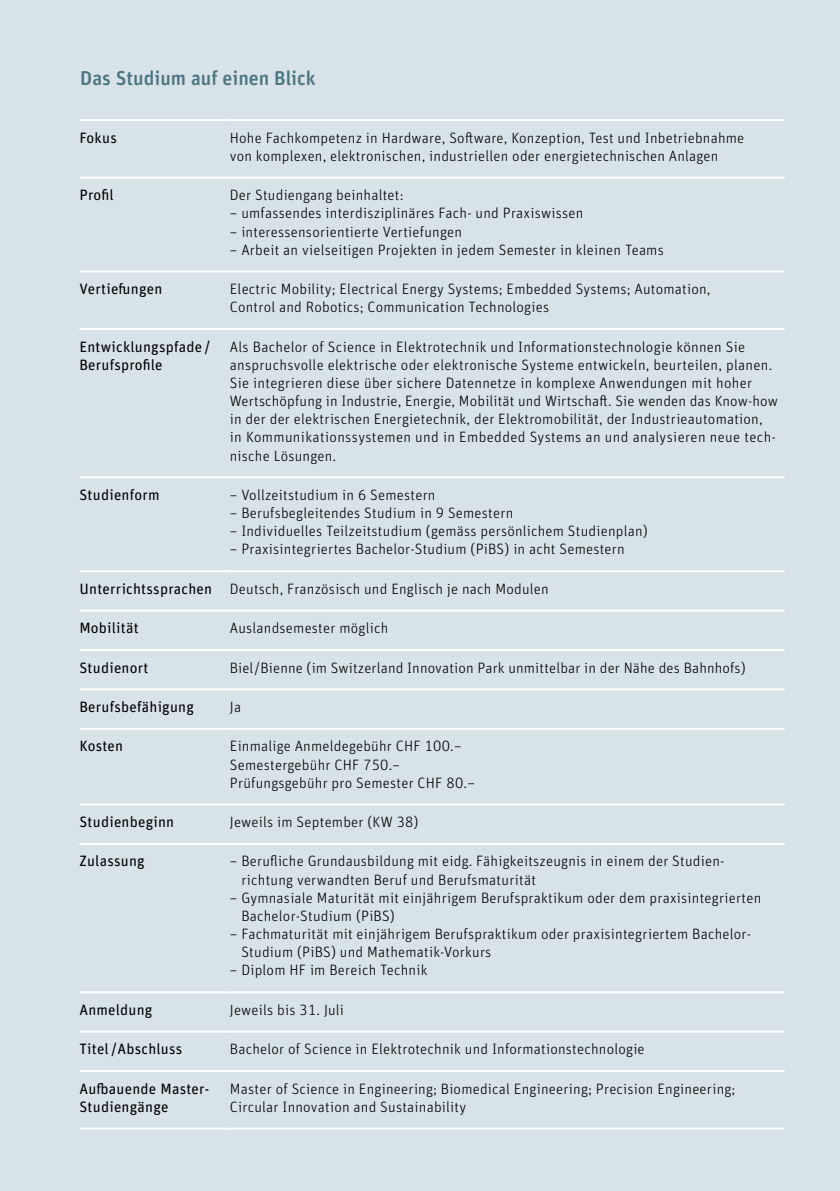
<style>
.page{position:relative;width:840px;height:1191px;background:#fff}
.page>*{position:absolute;margin:0;border:0;box-sizing:border-box;transform-origin:0 0}
.t1{font:500 20px "Unit Rounded Pro";color:#4b7582}
.t2{font:300 15px/18.2px "Unit Rounded Pro";letter-spacing:.015em;color:#000}
.t3{font:15px/18.2px "Unit Rounded Pro";letter-spacing:.015em;color:#000}
.s1{font-weight:400}
</style>
<div class="page">
<div style="left:0;top:0;width:839px;height:1191px;background:#d8e3e9"></div>
<hr style="left:79px;top:119px;width:151px;height:2px;background:#fff">
<hr style="left:230px;top:119px;width:554px;height:2px;background:#fff">
<hr style="left:79px;top:177px;width:151px;height:2px;background:#fff">
<hr style="left:230px;top:177px;width:554px;height:2px;background:#fff">
<hr style="left:79px;top:270px;width:151px;height:2px;background:#fff">
<hr style="left:230px;top:270px;width:554px;height:2px;background:#fff">
<hr style="left:79px;top:328px;width:151px;height:2px;background:#fff">
<hr style="left:230px;top:328px;width:554px;height:2px;background:#fff">
<hr style="left:79px;top:476px;width:151px;height:2px;background:#fff">
<hr style="left:230px;top:476px;width:554px;height:2px;background:#fff">
<hr style="left:79px;top:570px;width:151px;height:2px;background:#fff">
<hr style="left:230px;top:570px;width:554px;height:2px;background:#fff">
<hr style="left:79px;top:609px;width:151px;height:2px;background:#fff">
<hr style="left:230px;top:609px;width:554px;height:2px;background:#fff">
<hr style="left:79px;top:649px;width:151px;height:2px;background:#fff">
<hr style="left:230px;top:649px;width:554px;height:2px;background:#fff">
<hr style="left:79px;top:688px;width:151px;height:2px;background:#fff">
<hr style="left:230px;top:688px;width:554px;height:2px;background:#fff">
<hr style="left:79px;top:728px;width:151px;height:2px;background:#fff">
<hr style="left:230px;top:728px;width:554px;height:2px;background:#fff">
<hr style="left:79px;top:803px;width:151px;height:2px;background:#fff">
<hr style="left:230px;top:803px;width:554px;height:2px;background:#fff">
<hr style="left:79px;top:843px;width:151px;height:2px;background:#fff">
<hr style="left:230px;top:843px;width:554px;height:2px;background:#fff">
<hr style="left:79px;top:991px;width:151px;height:2px;background:#fff">
<hr style="left:230px;top:991px;width:554px;height:2px;background:#fff">
<hr style="left:79px;top:1030px;width:151px;height:2px;background:#fff">
<hr style="left:230px;top:1030px;width:554px;height:2px;background:#fff">
<hr style="left:79px;top:1070px;width:151px;height:2px;background:#fff">
<hr style="left:230px;top:1070px;width:554px;height:2px;background:#fff">
<hr style="left:79px;top:1127px;width:151px;height:2px;background:#fff">
<hr style="left:230px;top:1127px;width:554px;height:2px;background:#fff">
<h1 class="t1" style="left:80px;top:64px;width:237px">Das Studium auf einen Blick</h1>
<p class="t3" style="left:79px;top:128px;width:39px">Fokus</p>
<p class="t2" style="left:230px;top:128px;width:515px">Hohe Fachkompetenz in Hardware, Software, Konzeption, Test und Inbetriebnahme von komplexen, elektronischen, industriellen oder energietechnischen Anlagen</p>
<p class="t3" style="left:79px;top:185px;width:36px">Profil</p>
<p class="t2" style="left:230px;top:186px;width:175px">Der Studiengang beinhaltet:</p>
<p class="t2" style="left:230px;top:204px;width:355px">– umfassendes interdisziplinäres Fach- und Praxiswissen</p>
<p class="t2" style="left:230px;top:222px;width:233px">– interessensorientierte Vertiefungen</p>
<p class="t2" style="left:230px;top:240px;width:435px">– Arbeit an vielseitigen Projekten in jedem Semester in kleinen Teams</p>
<p class="t3" style="left:79px;top:279px;width:84px">Vertiefungen</p>
<p class="t2" style="left:230px;top:279px;width:482px">Electric Mobility; Electrical Energy Systems; Embedded Systems; Automation,<br>Control and Robotics; Communication Technologies</p>
<p class="t3" style="left:79px;top:337px;width:132px">Entwicklungspfade /<br>Berufsprofile</p>
<p class="t2" style="left:230px;top:337px;width:549px">Als Bachelor of Science in Elektrotechnik und Informationstechnologie können Sie anspruchsvolle elektrische oder elektronische Systeme entwickeln, beurteilen, planen.<br>Sie integrieren diese über sichere Datennetze in komplexe Anwendungen mit hoher Wertschöpfung in Industrie, Energie, Mobilität und Wirtschaft. Sie wenden das Know-how in der der elektrischen Energietechnik, der Elektromobilität, der Industrieautomation, in Kommunikationssystemen und in Embedded Systems an und analysieren neue tech&shy;nische Lösungen.</p>
<p class="t3" style="left:79px;top:485px;width:82px">Studienform</p>
<p class="t2" style="left:230px;top:485px;width:207px">– Vollzeitstudium in 6 Semestern</p>
<p class="t2" style="left:230px;top:503px;width:285px">– Berufsbegleitendes Studium in 9 Semestern</p>
<p class="t2" style="left:230px;top:521px;width:419px">– Individuelles Teilzeitstudium (gemäss persönlichem Studienplan)</p>
<p class="t2" style="left:230px;top:540px;width:396px">– Praxisintegriertes Bachelor-Studium (PiBS) in acht Semestern</p>
<p class="t2" style="left:79px;top:579px;width:470px"><span class="s1">Unterrichtssprachen</span> Deutsch, Französisch und Englisch je nach Modulen</p>
<p class="t3" style="left:79px;top:618px;width:61px">Mobilität</p>
<p class="t2" style="left:230px;top:618px;width:160px">Auslandsemester möglich</p>
<p class="t3" style="left:79px;top:657px;width:70px">Studienort</p>
<p class="t2" style="left:230px;top:658px;width:517px">Biel/Bienne (im Switzerland Innovation Park unmittelbar in der Nähe des Bahnhofs)</p>
<p class="t3" style="left:79px;top:697px;width:116px">Berufsbefähigung</p>
<p class="t2" style="left:230px;top:697px;width:13px">Ja</p>
<p class="t3" style="left:79px;top:736px;width:45px">Kosten</p>
<p class="t2" style="left:230px;top:737px;width:246px">Einmalige Anmeldegebühr CHF 100.–<br>Semestergebühr CHF 750.–<br>Prüfungsgebühr pro Semester CHF 80.–</p>
<p class="t3" style="left:79px;top:812px;width:96px">Studienbeginn</p>
<p class="t2" style="left:230px;top:812px;width:190px">Jeweils im September (KW 38)</p>
<p class="t3" style="left:79px;top:851px;width:67px">Zulassung</p>
<p class="t2" style="left:241px;top:852px;width:484px;text-indent:-11px">– Berufliche Grundausbildung mit eidg. Fähigkeitszeugnis in einem der Studien&shy;richtung verwandten Beruf und Berufsmaturität</p>
<p class="t2" style="left:241px;top:888px;width:521px;text-indent:-11px">– Gymnasiale Maturität mit einjährigem Berufspraktikum oder dem praxisintegrierten<br>Bachelor-Studium (PiBS)</p>
<p class="t2" style="left:241px;top:924px;width:511px;text-indent:-11px">– Fachmaturität mit einjährigem Berufspraktikum oder praxisintegriertem Bachelor-<br>Studium (PiBS) und Mathematik-Vorkurs</p>
<p class="t2" style="left:230px;top:960px;width:199px">– Diplom HF im Bereich Technik</p>
<p class="t3" style="left:79px;top:999px;width:74px">Anmeldung</p>
<p class="t2" style="left:230px;top:1000px;width:115px">Jeweils bis 31. Juli</p>
<p class="t3" style="left:79px;top:1039px;width:104px">Titel/Abschluss</p>
<p class="t2" style="left:230px;top:1039px;width:416px">Bachelor of Science in Elektrotechnik und Informationstechnologie</p>
<p class="t3" style="left:79px;top:1078px;width:131px">Aufbauende Master-<br>Studiengänge</p>
<p class="t2" style="left:230px;top:1079px;width:507px">Master of Science in Engineering; Biomedical Engineering; Precision Engineering;<br>Circular Innovation and Sustainability</p>
</div>
